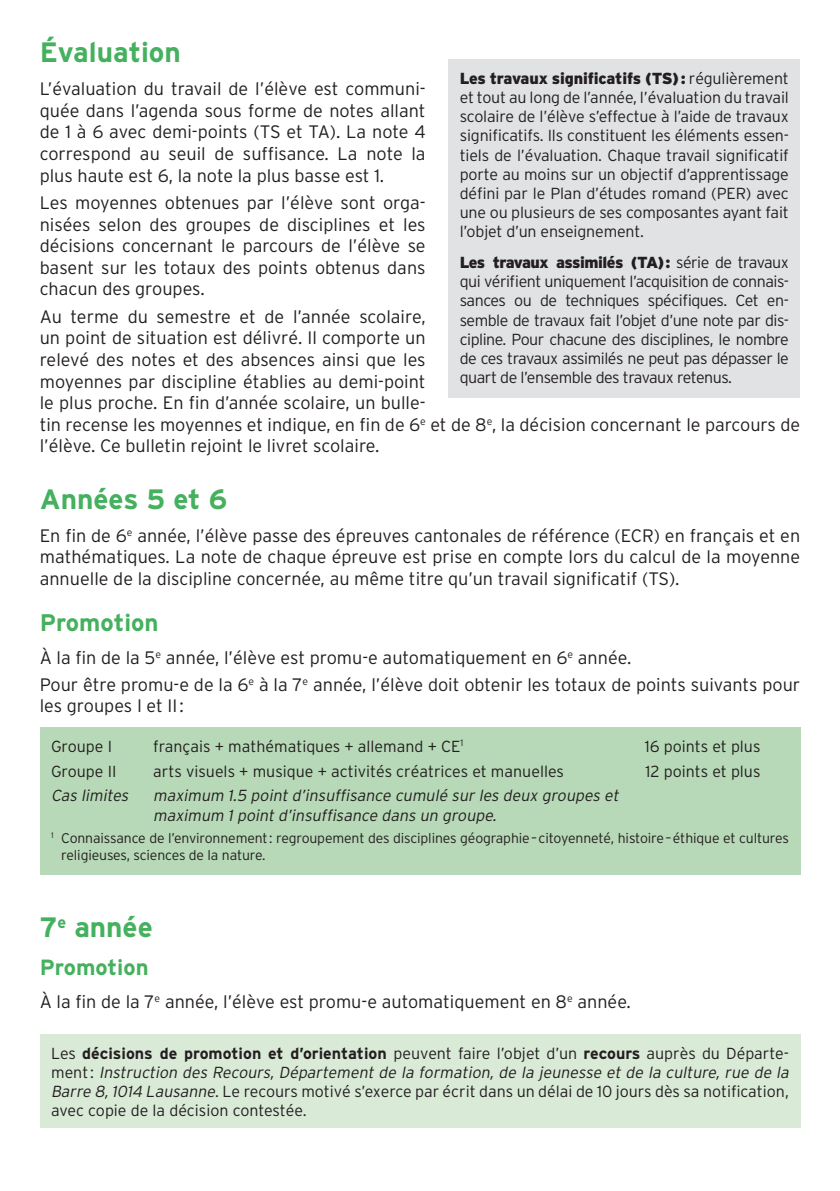
<style>
.page{position:relative;width:840px;height:1191px;background:#fff}
.page>*{position:absolute;margin:0;border:0;box-sizing:border-box;transform-origin:0 0}
.t1{font:700 28px "Interstate";color:#45b05e}
.t2{font:700 24px "Interstate";color:#45b05e}
.t3{font:700 22px "Interstate";color:#45b05e}
.t4{font:300 18px/21.6px "Interstate";color:#231f20;text-align:justify}
.t5{font:300 16px/19.2px "Interstate";color:#231f20;text-align:justify}
.t6{font:italic 300 16px/19.2px "Interstate";color:#231f20}
.t7{font:300 14px/16.8px "Interstate";letter-spacing:-.01em;color:#231f20}
.s1{font-weight:900}
.s2{font-weight:700}
.s3{font-style:italic}
</style>
<div class="page">
<div style="left:40px;top:727px;width:759px;height:148px;background:#b7d9b7"></div>
<div style="left:40px;top:1034px;width:759px;height:94px;background:#d9ead7"></div>
<div style="left:448px;top:60px;width:351px;height:337px;background:#e1e2e4"></div>
<h1 class="t1" style="left:40px;top:37px;width:143px">Évaluation</h1>
<p class="t4" style="left:40px;top:78px;width:387px">L’évaluation du travail de l’élève est communi&shy;quée dans l’agenda sous forme de notes allant de 1 à 6 avec demi-points (TS et TA). La note 4 correspond au seuil de suffisance. La note la plus haute est 6, la note la plus basse est 1.</p>
<p class="t4" style="left:40px;top:192px;width:387px">Les moyennes obtenues par l’élève sont orga&shy;nisées selon des groupes de disciplines et les décisions concernant le parcours de l’élève se basent sur les totaux des points obtenus dans chacun des groupes.</p>
<p class="t4" style="left:40px;top:305px;width:761px;text-align:left">Au terme du semestre et de l’année scolaire,<br>un point de situation est délivré. Il comporte un<br>relevé des notes et des absences ainsi que les<br>moyennes par discipline établies au demi-point<br>le plus proche. En fin d’année scolaire, un bulle-<br>tin recense les moyennes et indique, en fin de 6<sup>e</sup> et de 8<sup>e</sup>, la décision concernant le parcours de l’élève. Ce bulletin rejoint le livret scolaire.</p>
<h1 class="t1" style="left:40px;top:483px;width:189px">Années 5 et 6</h1>
<p class="t4" style="left:40px;top:524px;width:761px">En fin de 6<sup>e</sup> année, l’élève passe des épreuves cantonales de référence (ECR) en français et en mathématiques. La note de chaque épreuve est prise en compte lors du calcul de la moyenne annuelle de la discipline concernée, au même titre qu’un travail significatif (TS).</p>
<h2 class="t2" style="left:40px;top:609px;width:120px">Promotion</h2>
<p class="t4" style="left:40px;top:643px;width:761px;line-height:27.2px">À la fin de la 5<sup>e</sup> année, l’élève est promu-e automatiquement en 6<sup>e</sup> année.<br>Pour être promu-e de la 6<sup>e</sup> à la 7<sup>e</sup> année, l’élève doit obtenir les totaux de points suivants pour</p>
<p class="t4" style="left:40px;top:695px;width:146px">les groupes I et II:</p>
<p class="t5" style="left:51px;top:736px;width:62px">Groupe I</p>
<p class="t5" style="left:153px;top:736px;width:311px">français + mathématiques + allemand + CE<sup>1</sup></p>
<p class="t5" style="left:644px;top:736px;width:117px">16 points et plus</p>
<p class="t5" style="left:51px;top:761px;width:67px">Groupe II</p>
<p class="t5" style="left:153px;top:761px;width:412px">arts visuels + musique + activités créatrices et manuelles</p>
<p class="t5" style="left:645px;top:761px;width:116px">12 points et plus</p>
<p class="t6" style="left:51px;top:786px;width:82px">Cas limites</p>
<p class="t6" style="left:153px;top:786px;width:470px">maximum 1.5 point d’insuffisance cumulé sur les deux groupes et maximum 1 point d’insuffisance dans un groupe.</p>
<p class="t7" style="left:61px;top:829px;width:728px;text-indent:-10px"><sup>1</sup> Connaissance de l’environnement: regroupement des disciplines géographie–citoyenneté, histoire–éthique et cultures religieuses, sciences de la nature.</p>
<p class="t5" style="left:459px;top:68px;width:330px"><span class="s1">Les travaux significatifs (TS):</span> régulièrement et tout au long de l’année, l’évaluation du travail scolaire de l’élève s’effectue à l’aide de travaux significatifs. Ils constituent les éléments essen&shy;tiels de l’évaluation. Chaque travail significatif porte au moins sur un objectif d’apprentissage défini par le Plan d’études romand (PER) avec une ou plusieurs de ses composantes ayant fait l’objet d’un enseignement.</p>
<p class="t5" style="left:459px;top:253px;width:330px"><span class="s1">Les travaux assimilés (TA):</span> série de travaux qui vérifient uniquement l’acquisition de connais&shy;sances ou de techniques spécifiques. Cet en&shy;semble de travaux fait l’objet d’une note par dis&shy;cipline. Pour chacune des disciplines, le nombre de ces travaux assimilés ne peut pas dépasser le quart de l’ensemble des travaux retenus.</p>
<h1 class="t1" style="left:40px;top:911px;width:114px">7<sup>e</sup> année</h1>
<p class="t3" style="left:40px;top:955px;width:110px">Promotion</p>
<p class="t4" style="left:40px;top:990px;width:592px">À la fin de la 7<sup>e</sup> année, l’élève est promu-e automatiquement en 8<sup>e</sup> année.</p>
<p class="t5" style="left:51px;top:1043px;width:742px;text-align:left">Les <span class="s2">décisions de promotion et d’orientation</span> peuvent faire l’objet d’un <span class="s2">recours</span> auprès du Départe&shy;m e n t : <span class="s3">Instruction des Recours, Département de la formation, de la jeunesse et de la culture, rue de la Barre 8,1014 Lausanne</span>. Le recours motivé s’exerce par écrit dans un délai de 10 jours dès sa notification, avec copie de la décision contestée.</p>
</div>
